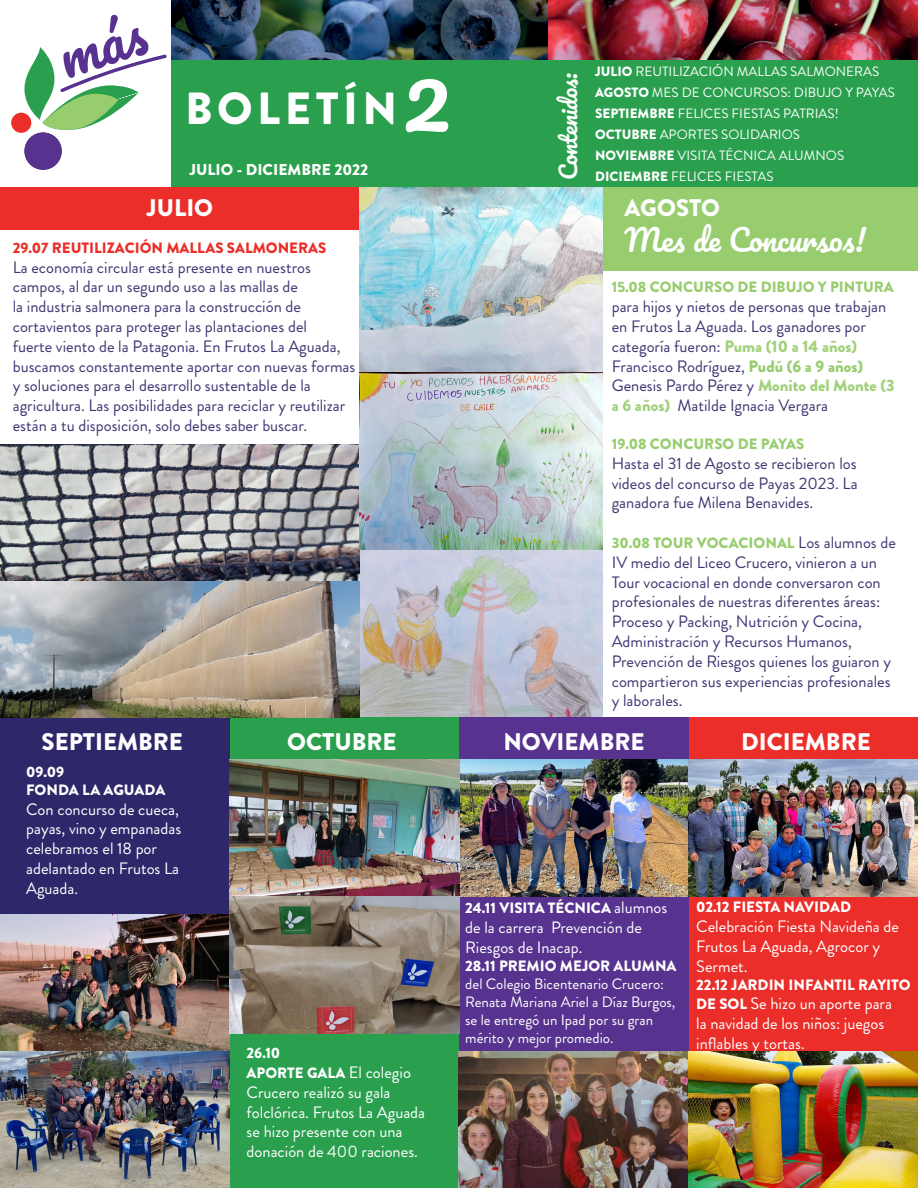
<style>
.page{position:relative;width:918px;height:1188px;background:#fff}
.page>*{position:absolute;margin:0;border:0;box-sizing:border-box;transform-origin:0 0}
.t1{font:90px "Pacifico";color:#fff}
.t2{font:900 45px "Brandon Grotesque";letter-spacing:.1em;color:#fff}
.t3{font:30px "Pacifico";color:#fff}
.t4{font:900 24px "Brandon Grotesque";color:#fff}
.t5{font:22.5px "Pacifico";color:#fff}
.t6{font:16.5px/19.8px "Brandon Grotesque";color:#3e3673}
.t7{font:16.5px/19.8px "Brandon Grotesque";color:#fff}
.t8{font:900 15.75px "Brandon Grotesque";color:#fff}
.t9{font:900 15px "Brandon Grotesque";color:#fff}
.t10{font:15px/18px "Brandon Grotesque";color:#fff}
.t11{font:900 15px "Brandon Grotesque";color:#97cd6e}
.t12{font:900 15px "Brandon Grotesque";color:#eb2e29}
.t13{font:13.5px "Brandon Grotesque";color:#fff}
.s1{font-weight:900}
.s2{font-weight:900;color:#a2d07b}
.s3{font-weight:900;color:#97cd6e}
.s4{font-weight:400;font-size:16.5px;color:#3e3673}
.s5{font-weight:400;font-size:16.5px}
.s6{font-weight:900;font-size:15px}
</style>
<div class="page">
<div style="left:688px;top:718px;width:230px;height:470px;background:#eb2e29"></div>
<img style="left:360px;top:187px;width:243px;height:531px">
<div style="left:459px;top:718px;width:229px;height:470px;background:#57338f"></div>
<div style="left:230px;top:718px;width:229px;height:470px;background:#2aa04f"></div>
<div style="left:0;top:718px;width:230px;height:205px;background:#2e276a"></div>
<div style="left:171px;top:60px;width:747px;height:127px;background:#2aa04f"></div>
<img style="left:547px;top:0;width:371px;height:60px">
<img style="left:171px;top:0;width:376px;height:60px">
<div style="left:11px;top:113px;width:20px;height:20px;background:#eb2e29;border-radius:50%"></div>
<div style="left:24px;top:133px;width:38px;height:37px;background:#57338f;border-radius:50%"></div>
<svg style="left:24px;top:15px;width:143px;height:115px"></svg>
<div style="left:173px;top:249px;width:192px;height:135px;background:#fff"></div>
<div style="left:0;top:187px;width:360px;height:43px;background:#eb2e29"></div>
<div style="left:603px;top:187px;width:315px;height:84px;background:#97cd6e"></div>
<img style="left:0;top:915px;width:230px;height:273px">
<img style="left:0;top:444px;width:360px;height:274px">
<img style="left:230px;top:760px;width:688px;height:137px">
<img style="left:459px;top:1051px;width:459px;height:137px">
<img style="left:230px;top:897px;width:229px;height:136px">
<p class="t2" style="left:185px;top:77px;width:213px">BOLETÍN</p>
<p class="t8" style="left:190px;top:159px;width:180px">JULIO - DICIEMBRE 2022</p>
<p class="t1" style="left:402px;top:48px;width:52px">2</p>
<p class="t5" style="left:556px;top:180px;width:109px;rotate:-90deg">Contenidos:</p>
<p class="t13" style="left:595px;top:62px;width:286px"><span class="s1">JULIO</span> REUTILIZACIÓN MALLAS SALMONERAS</p>
<p class="t13" style="left:595px;top:83px;width:301px"><span class="s1">AGOSTO</span> MES DE CONCURSOS: DIBUJO Y PAYAS</p>
<p class="t13" style="left:595px;top:104px;width:245px"><span class="s1">SEPTIEMBRE</span> FELICES FIESTAS PATRIAS!</p>
<p class="t13" style="left:595px;top:125px;width:206px"><span class="s1">OCTUBRE</span> APORTES SOLIDARIOS</p>
<p class="t13" style="left:595px;top:146px;width:251px"><span class="s1">NOVIEMBRE</span> VISITA TÉCNICA ALUMNOS</p>
<p class="t13" style="left:595px;top:167px;width:180px"><span class="s1">DICIEMBRE</span> FELICES FIESTAS</p>
<p class="t4" style="left:147px;top:191px;width:68px">JULIO</p>
<p class="t4" style="left:624px;top:191px;width:97px">AGOSTO</p>
<p class="t3" style="left:624px;top:224px;width:243px">Mes de Concursos!</p>
<p class="t12" style="left:13px;top:237px;width:315px">29.07 REUTILIZACIÓN MALLAS SALMONERAS</p>
<p class="t6" style="left:13px;top:257px;width:344px">La economía circular está presente en nuestros campos, al dar un segundo uso a las mallas de<br>la industria salmonera para la construcción de cortavientos para proteger las plantaciones del<br>fuerte viento de la Patagonia. En Frutos La Aguada, buscamos constantemente aportar con nuevas formas y soluciones para el desarrollo sustentable de la agricultura. Las posibilidades para reciclar y reutilizar están a tu disposición, solo debes saber buscar.</p>
<p class="t11" style="left:612px;top:277px;width:284px">15.08 CONCURSO DE DIBUJO Y PINTURA</p>
<p class="t6" style="left:612px;top:297px;width:284px">para hijos y nietos de personas que trabajan en Frutos La Aguada. Los ganadores por categoría fueron: <span class="s2">Puma (10 a 14 años)<br></span>Francisco Rodríguez, <span class="s3">Pudú (6 a 9 años)<br></span>Genesis Pardo Pérez y <span class="s2">Monito del Monte (3 a 6 años)</span> Matilde Ignacia Vergara</p>
<p class="t11" style="left:612px;top:433px;width:194px">19.08 CONCURSO DE PAYAS</p>
<p class="t6" style="left:612px;top:453px;width:247px;text-align:justify">Hasta el 31 de Agosto se recibieron los videos del concurso de Payas 2023. La ganadora fue Milena Benavides.</p>
<p class="t11" style="left:612px;top:532px;width:286px">30.08 TOUR VOCACIONAL <span class="s4">Los alumnos de</span></p>
<p class="t6" style="left:612px;top:552px;width:281px">IV medio del Liceo Crucero, vinieron a un Tour vocacional en donde conversaron con profesionales de nuestras diferentes áreas:<br>Proceso y Packing, Nutrición y Cocina, Administración y Recursos Humanos, Prevención de Riesgos quienes los guiaron y compartieron sus experiencias profesionales y laborales.</p>
<p class="t4" style="left:42px;top:725px;width:143px">SEPTIEMBRE</p>
<p class="t4" style="left:287px;top:725px;width:111px">OCTUBRE</p>
<p class="t4" style="left:503px;top:725px;width:143px">NOVIEMBRE</p>
<p class="t4" style="left:741px;top:725px;width:131px">DICIEMBRE</p>
<p class="t9" style="left:26px;top:761px;width:40px">09.09</p>
<p class="t9" style="left:26px;top:779px;width:141px">FONDA LA AGUADA</p>
<p class="t7" style="left:26px;top:799px;width:157px">Con concurso de cueca, payas, vino y empanadas celebramos el 18 por adelantado en Frutos La<br>Aguada.</p>
<p class="t9" style="left:247px;top:1042px;width:35px">26.10</p>
<p class="t9" style="left:247px;top:1062px;width:166px">APORTE GALA <span class="s5">El colegio</span></p>
<p class="t7" style="left:247px;top:1083px;width:180px">Crucero realizó su gala folclórica. Frutos La Aguada se hizo presente con una donación de 400 raciones.</p>
<p class="t9" style="left:465px;top:897px;width:204px">24.11 VISITA TÉCNICA <span class="s5">alumnos</span></p>
<p class="t7" style="left:465px;top:918px;width:178px">de la carrera Prevención de<br>Riesgos de Inacap.</p>
<p class="t9" style="left:465px;top:955px;width:213px">28.11 PREMIO MEJOR ALUMNA</p>
<p class="t10" style="left:465px;top:975px;width:212px">del Colegio Bicentenario Crucero:<br>Renata Mariana Ariel a Díaz Burgos, se le entregó un Ipad por su gran mérito y mejor promedio.</p>
<p class="t9" style="left:696px;top:896px;width:156px">02.12 FIESTA NAVIDAD</p>
<p class="t7" style="left:696px;top:917px;width:204px">Celebración Fiesta Navideña de<br>Frutos La Aguada, Agrocor y<br>Sermet.</p>
<p class="t9" style="left:696px;top:974px;width:216px">22.12 JARDIN INFANTIL RAYITO</p>
<p class="t7" style="left:696px;top:994px;width:197px"><span class="s6">DE SOL</span> Se hizo un aporte para la navidad de los niños: juegos inflables y tortas.</p>
</div>
